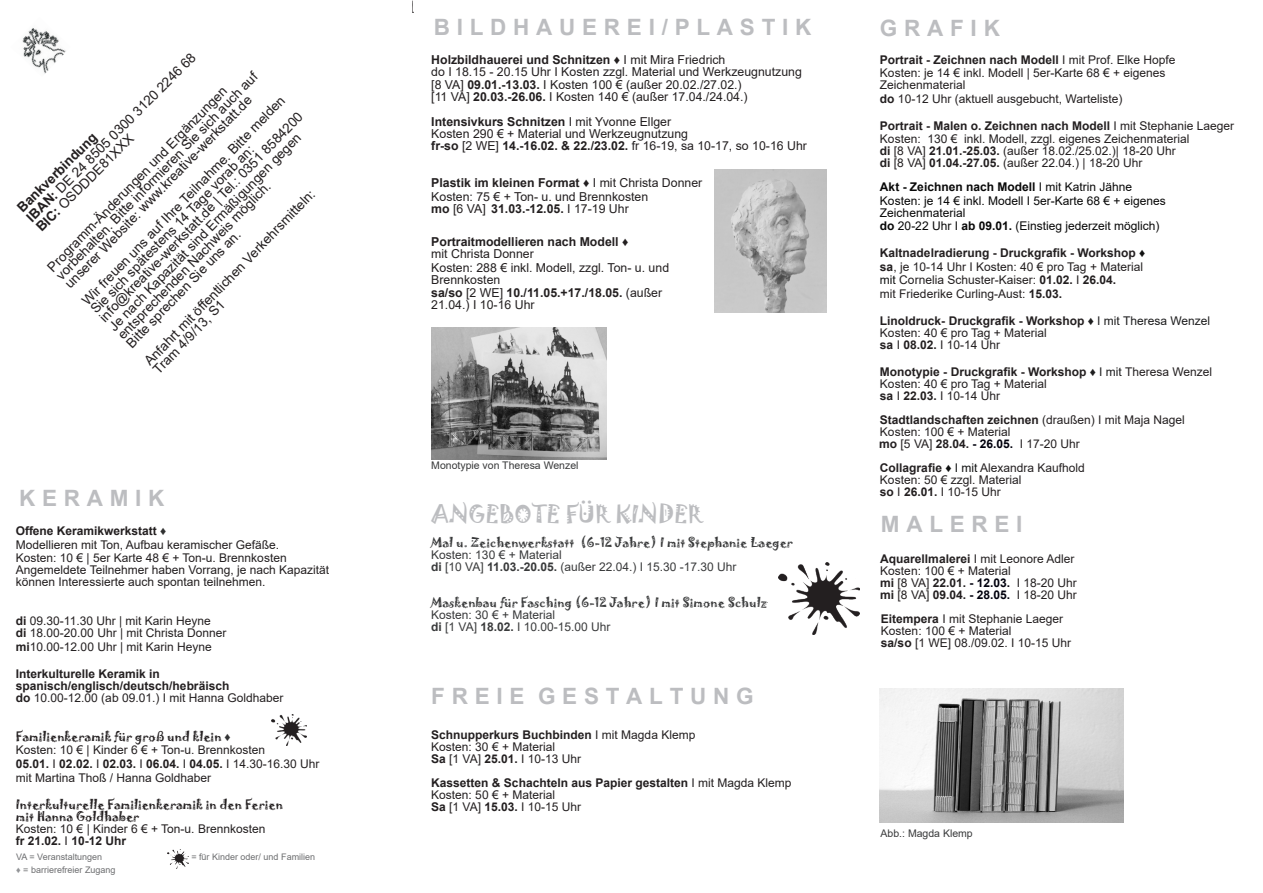
<style>
.page{position:relative;width:1263px;height:893px;background:#fff}
.page>*{position:absolute;margin:0;border:0;box-sizing:border-box;transform-origin:0 0}
.t1{font:700 22.5px "Arial";letter-spacing:.3em;color:#bcbdc0}
.t2{font:22.5px "Jokerman";color:#bcbdc0}
.t3{font:13.5px/12px "Arial";color:#231f20}
.t4{font:700 13.5px "Arial";color:#231f20}
.t5{font:12.3px/12.3px "Arial";color:#231f20}
.t6{font:700 12.3px "Arial";color:#231f20}
.t7{font:12px/12px "Arial";color:#231f20}
.t8{font:700 12px/12px "Arial";color:#231f20}
.t9{font:12px/13.5px "Arial";color:#080808}
.t10{font:12px/12px "Arial";color:#393a3b}
.t11{font:12px "Jokerman";color:#393a3b}
.t12{font:12px/12px "Jokerman";color:#231f20}
.t13{font:10.5px "Arial";color:#393a3b}
.t14{font:9px/12.8px "Arial";color:#6d6e70}
.s1{font-weight:700}
.s2{color:#2f3030}
.s3{font-weight:400}
.s4{font-family:"Arial";color:#333435}
.s5{color:#939598}
.s6{color:#101111}
.s7{color:#1d1d1e}
.s8{font-weight:400;color:#1d1d1e}
.s9{font-weight:700;color:#1d1d1e}
.s10{font-weight:700;color:#00000d}
</style>
<div class="page">
<img style="left:272px;top:715px;width:35px;height:31px">
<img style="left:778px;top:562px;width:81px;height:72px">
<svg style="left:412px;top:1px;width:1px;height:12px"></svg>
<img style="left:22px;top:28px;width:44px;height:46px">
<img style="left:167px;top:850px;width:21px;height:18px">
<img style="left:879px;top:688px;width:244px;height:134px">
<img style="left:715px;top:169px;width:111px;height:143px">
<img style="left:431px;top:327px;width:176px;height:132px">
<p class="t3" style="left:25px;top:216px;width:234px;line-height:13.5px;rotate:-45deg"><span class="s1">IBAN:</span> DE 24 8505 0300 3120 2246 68<br><span class="s1">BIC:</span> OSDDDE81XXX</p>
<p class="t3" style="left:47px;top:266px;width:284px;rotate:-46deg">Programm-Änderungen und Ergänzungen vorbehalten. Bitte informieren Sie sich auch auf unserer Website: www.kreative-werkstatt.de</p>
<p class="t3" style="left:81px;top:299px;width:287px;rotate:-46deg">Wir freuen uns auf Ihre Teilnahme. Bitte melden<br>Sie sich spätestens 14 Tage vorab an: info@kreative-werkstatt.de | Tel.: 0351 8584200</p>
<p class="t4" style="left:16px;top:206px;width:108px;rotate:-45deg">Bankverbindung</p>
<p class="t3" style="left:108px;top:325px;width:271px;rotate:-46deg">Je nach Kapazität sind Ermäßigungen gegen entsprechenden Nachweis möglich.<br>Bitte sprechen Sie uns an.</p>
<p class="t3" style="left:144px;top:360px;width:240px;rotate:-46deg">Anfahrt mit öff entlichen Verkehrsmitteln:<br>Tram 4/9/13, S1</p>
<h1 class="t1" style="left:19px;top:489px;width:147px">KERAMIK</h1>
<p class="t7" style="left:16px;top:526px;width:272px;line-height:13.5px"><span class="s1">Offene Keramikwerkstatt</span> <span class="s2">♦<br></span>Modellieren mit Ton, Aufbau keramischer Gefäße.<br>Kosten: 10 € | 5er Karte 48 € + Ton-u. Brennkosten</p>
<p class="t7" style="left:16px;top:565px;width:315px">Angemeldete Teilnehmer haben Vorrang, je nach Kapazität können Interessierte auch spontan teilnehmen.</p>
<p class="t7" style="left:16px;top:616px;width:212px"><span class="s1">di</span> 09.30-11.30 Uhr | mit Karin Heyne<br><span class="s1">di</span> 18.00-20.00 Uhr | mit Christa Donner</p>
<p class="t7" style="left:16px;top:642px;width:197px"><span class="s1">mi</span>10.00-12.00 Uhr | mit Karin Heyne</p>
<p class="t8" style="left:16px;top:669px;width:269px">Interkulturelle Keramik in spanisch/englisch/deutsch/hebräisch<br>do <span class="s3">10.00-12.00 (ab 09.01.) I mit Hanna Goldhaber</span></p>
<p class="t12" style="left:16px;top:732px;width:216px">Familienkeramik für groß und klein <span class="s4">♦</span></p>
<p class="t7" style="left:16px;top:745px;width:305px;line-height:13.5px">Kosten: 10 € | Kinder 6 € + Ton-u. Brennkosten<br><span class="s1">05.01.</span> I <span class="s1">02.02.</span> I <span class="s1">02.03.</span> I <span class="s1">06.04.</span> I <span class="s1">04.05.</span> I 14.30-16.30 Uhr mit Martina Thoß / Hanna Goldhaber</p>
<p class="t12" style="left:16px;top:799px;width:269px">Interkulturelle Familienkeramik in den Ferien mit Hanna Goldhaber</p>
<p class="t7" style="left:16px;top:823px;width:251px">Kosten: 10 € | Kinder 6 € + Ton-u. Brennkosten <span class="s1">fr 21.02.</span> I <span class="s1">10-12 Uhr</span></p>
<p class="t14" style="left:16px;top:851px;width:101px">VA = Veranstaltungen<br><span class="s5">♦</span> = barrierefreier Zugang</p>
<p class="t14" style="left:191px;top:851px;width:125px">= für Kinder oder/ und Familien</p>
<h1 class="t1" style="left:434px;top:18px;width:379px">BILDHAUEREI/PLASTIK</h1>
<p class="t5" style="left:431px;top:55px;width:372px"><span class="s1">Holzbildhauerei und Schnitzen ♦</span> I mit Mira Friedrich<br>do I 18.15 - 20.15 Uhr I Kosten zzgl. Material und Werkzeugnutzung [8 VA] <span class="s1">09.01.-13.03.</span> I Kosten 100 € (außer 20.02./27.02.)<br>[11 VA] <span class="s1">20.03.-26.06.</span> I Kosten 140 € (außer 17.04./24.04.)</p>
<p class="t5" style="left:431px;top:116px;width:377px"><span class="s1">Intensivkurs Schnitzen</span> I mit Yvonne Ellger<br>Kosten 290 € + Material und Werkzeugnutzung<br><span class="s1">fr-so</span> [2 WE] <span class="s1">14.-16.02. &amp; 22./23.02.</span> fr 16-19, sa 10-17, so 10-16 Uhr</p>
<p class="t5" style="left:431px;top:177px;width:272px;line-height:13.8px"><span class="s1">Plastik im kleinen Format ♦</span> I mit Christa Donner<br>Kosten: 75 € + Ton- u. und Brennkosten</p>
<p class="t6" style="left:431px;top:204px;width:199px">mo <span class="s3">[6 VA]</span> 31.03.-12.05. <span class="s3">I 17-19 Uhr</span></p>
<p class="t6" style="left:431px;top:237px;width:199px">Portraitmodellieren nach Modell ♦</p>
<p class="t5" style="left:431px;top:248px;width:239px;line-height:13.8px">mit Christa Donner<br>Kosten: 288 € inkl. Modell, zzgl. Ton- u. und</p>
<p class="t5" style="left:431px;top:275px;width:232px">Brennkosten<br><span class="s1">sa/so</span> [2 WE] <span class="s1">10./11.05.+17./18.05.</span> (außer<br>21.04.) I 10-16 Uhr</p>
<p class="t13" style="left:431px;top:462px;width:149px">Monotypie von Theresa Wenzel</p>
<h1 class="t2" style="left:431px;top:504px;width:273px">ANGEBOTE FÜR KINDER</h1>
<p class="t11" style="left:431px;top:537px;width:363px">Mal u. Zeichenwerkstatt (6-12 Jahre) I mit Stephanie Laeger</p>
<p class="t10" style="left:431px;top:550px;width:307px">Kosten: 130 € + Material<br><span class="s1">di</span> [10 VA] <span class="s1">11.03.-20.05.</span> (außer 22.04.) I 15.30 -17.30 Uhr</p>
<p class="t11" style="left:431px;top:597px;width:338px">Maskenbau für Fasching (6-12 Jahre) I mit Simone Schulz</p>
<p class="t10" style="left:431px;top:610px;width:181px">Kosten: 30 € + Material<br><span class="s1">di</span> [1 VA] <span class="s1">18.02.</span> I 10.00-15.00 Uhr</p>
<h1 class="t1" style="left:431px;top:688px;width:324px">FREIE GESTALTUNG</h1>
<p class="t7" style="left:431px;top:730px;width:266px"><span class="s1">Schnupperkurs Buchbinden</span> I mit Magda Klemp<br>Kosten: 30 € + Material<br><span class="s1">Sa</span> [1 VA] <span class="s1">25.01.</span> I 10-13 Uhr</p>
<p class="t7" style="left:431px;top:778px;width:362px"><span class="s1">Kassetten &amp; Schachteln aus Papier gestalten</span> I mit Magda Klemp<br>Kosten: 50 € + Material<br><span class="s1">Sa</span> [1 VA] <span class="s1">15.03.</span> I 10-15 Uhr</p>
<h1 class="t1" style="left:880px;top:20px;width:122px">GRAFIK</h1>
<p class="t7" style="left:880px;top:54px;width:297px;line-height:13.5px"><span class="s1">Portrait - Zeichnen nach Modell</span> I mit Prof. Elke Hopfe<br>Kosten: je 14 € inkl. Modell | 5er-Karte 68 € + eigenes</p>
<p class="t7" style="left:880px;top:80px;width:244px;line-height:13.5px">Zeichenmaterial<br><span class="s1">do</span> 10-12 Uhr (aktuell ausgebucht, Warteliste)</p>
<p class="t7" style="left:880px;top:120px;width:356px;line-height:13.5px"><span class="s1">Portrait - Malen o. Zeichnen nach Modell</span> I mit Stephanie Laeger<br>Kosten: 130 € inkl. Modell, zzgl. eigenes Zeichenmaterial</p>
<p class="t7" style="left:880px;top:146px;width:297px"><span class="s1">di</span> [8 VA] <span class="s1">21.01.-25.03.</span> (außer 18.02./25.02.)| 18-20 Uhr <span class="s1">di</span> [8 VA] <span class="s1">01.04.-27.05.</span> (außer 22.04.) | 18-20 Uhr</p>
<p class="t9" style="left:880px;top:182px;width:287px"><span class="s1">Akt - Zeichnen nach Modell</span> I mit Katrin Jähne<br>Kosten: je 14 € inkl. Modell I 5er-Karte 68 € + eigenes</p>
<p class="t9" style="left:880px;top:207px;width:281px">Zeichenmaterial<br><span class="s1">do</span> 20-22 Uhr I <span class="s1">ab 09.01.</span> (Einstieg jederzeit möglich)</p>
<p class="t7" style="left:880px;top:248px;width:267px;line-height:13.5px"><span class="s1">Kaltnadelradierung - Druckgrafik - Workshop</span> <span class="s6">♦ </span><span class="s1">sa</span>, je 10-14 Uhr I Kosten: 40 € pro Tag + Material <span class="s6">mit</span> Cornelia Schuster-Kaiser: <span class="s1">01.02.</span> I <span class="s1">26.04.<br></span>mit Friederike Curling-Aust: <span class="s1">15.03.</span></p>
<p class="t8" style="left:880px;top:316px;width:332px">Linoldruck- Druckgrafik - Workshop <span class="s7">♦</span> <span class="s8">I mit Theresa Wenzel<br></span><span class="s3">Kosten: 40 € pro Tag + Material<br></span>sa <span class="s3">I</span> 08.02. <span class="s3">I 10-14 Uhr</span></p>
<p class="t7" style="left:880px;top:367px;width:334px"><span class="s1">Monotypie - Druckgrafik - Workshop</span> <span class="s9">♦</span> <span class="s7">I mit</span> Theresa Wenzel<br>Kosten: 40 € pro Tag + Material<br><span class="s1">sa</span> I <span class="s1">22.03.</span> I 10-14 Uhr</p>
<p class="t7" style="left:879px;top:415px;width:307px"><span class="s1">Stadtlandschaften zeichnen</span> (draußen) I mit Maja Nagel<br>Kosten: 100 € + Material<br><span class="s1">mo</span> [5 VA] <span class="s1">28.04.</span> <span class="s10">- 26.05.</span> I 17-20 Uhr</p>
<p class="t7" style="left:880px;top:463px;width:206px"><span class="s1">Collagrafie</span> <span class="s6">♦ I mit</span> Alexandra Kaufhold<br>Kosten: 50 € zzgl. Material<br><span class="s1">so</span> I <span class="s1">26.01.</span> I 10-15 Uhr</p>
<h1 class="t1" style="left:881px;top:515px;width:143px">MALEREI</h1>
<p class="t7" style="left:880px;top:554px;width:198px"><span class="s1">Aquarellmalerei</span> I mit Leonore Adler<br>Kosten: 100 € + Material<br><span class="s1">mi</span> [8 VA] <span class="s1">22.01.</span> <span class="s10">- 12.03.</span> I 18-20 Uhr <span class="s1">mi</span> [8 VA] <span class="s1">09.04.</span> <span class="s10">- 28.05.</span> I 18-20 Uhr</p>
<p class="t7" style="left:881px;top:614px;width:192px"><span class="s1">Eitempera</span> I mit Stephanie Laeger<br>Kosten: 100 € + Material<br><span class="s1">sa/so</span> [1 WE] 08./09.02. I 10-15 Uhr</p>
<p class="t13" style="left:880px;top:829px;width:94px">Abb.: Magda Klemp</p>
</div>
